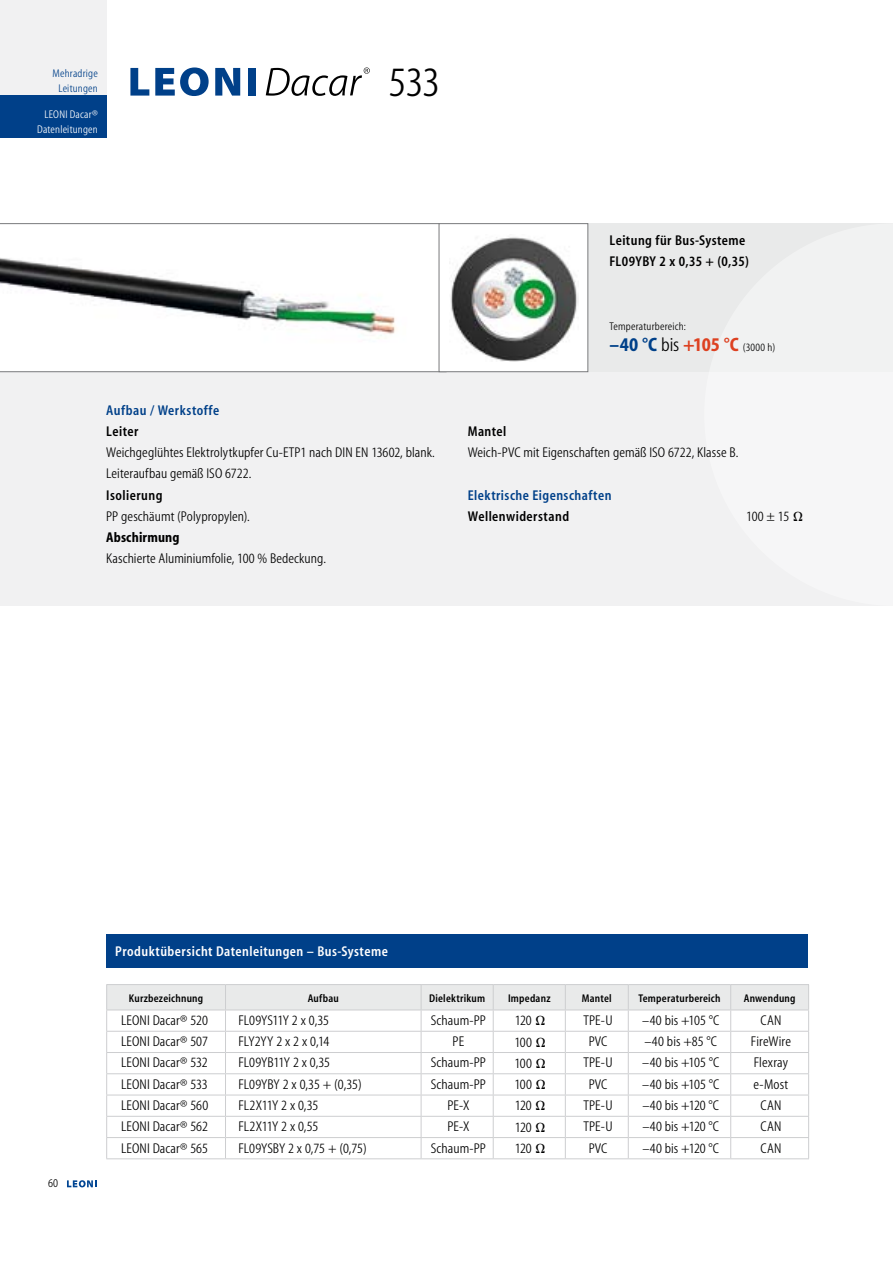
<style>
.page{position:relative;width:893px;height:1263px;background:#fff}
.page>*{position:absolute;margin:0;border:0;box-sizing:border-box;transform-origin:0 0}
.t1{font:42px "Myriad Condensed";color:#000}
.t2{font:14.25px/21.3px "Myriad Condensed";letter-spacing:.005em;color:#000}
.t3{font:semi-condensed 14.25px/21.3px "Myriad";letter-spacing:.03em;color:#000}
.t4{font:semi-condensed 14.25px "Myriad";letter-spacing:.03em;color:#fff}
.t5{font:semi-condensed 14.25px "Myriad";letter-spacing:.035em;color:#004089}
.t6{font:14.25px "Myriad Condensed";letter-spacing:-.015em;color:#000}
.t7{font:700 condensed 14.25px "Myriad";letter-spacing:.01em;color:#000}
.t8{font:12px "Myriad Condensed";color:#000}
.t9{font:semi-condensed 11.25px "Myriad";letter-spacing:.02em;color:#000}
.t10{font:11.25px/21.3px "Myriad Condensed";letter-spacing:.015em;color:#000}
.t11{font:11.25px/15px "Myriad Condensed";letter-spacing:.015em;color:#fff;text-align:right}
.t12{font:11.25px/15px "Myriad Condensed";letter-spacing:.02em;color:#004089;text-align:center}
.s1{font-family:"Myriad";font-weight:700;font-stretch:condensed;font-size:19.5px;color:#004089}
.s2{font-size:19.5px}
.s3{font-family:"Myriad";font-weight:700;font-stretch:condensed;font-size:19.5px;color:#dd4121}
</style>
<div class="page">
<svg style="left:67px;top:1180px;width:29px;height:7px"></svg>
<div style="left:0;top:223px;width:893px;height:383px;background:#f1f1f2"></div>
<div style="left:407px;top:223px;width:486px;height:149px;background:#e9eaea"></div>
<div style="left:0;top:0;width:106px;height:96px;background:#f1f1f2"></div>
<div style="left:0;top:96px;width:106px;height:42px;background:#004089"></div>
<svg style="left:266px;top:68px;width:104px;height:28px"></svg>
<svg style="left:130px;top:68px;width:19px;height:28px"></svg>
<svg style="left:155px;top:67px;width:54px;height:29px"></svg>
<svg style="left:215px;top:68px;width:25px;height:28px"></svg>
<div style="left:248px;top:68px;width:8px;height:28px;background:#004089"></div>
<svg style="left:0;top:223px;width:439px;height:149px"></svg>
<div style="left:439px;top:224px;width:149px;height:148px;background:#fff"></div>
<img style="left:450px;top:237px;width:128px;height:124px">
<div style="left:439px;top:223px;width:149px;height:149px;border:1px solid #797a7c"></div>
<div style="left:106px;top:934px;width:702px;height:33px;background:#004089"></div>
<hr style="left:106px;top:1158px;width:119px;height:1px;background:#cdced0">
<hr style="left:225px;top:1158px;width:196px;height:1px;background:#cdced0">
<hr style="left:421px;top:1158px;width:72px;height:1px;background:#cdced0">
<hr style="left:493px;top:1158px;width:72px;height:1px;background:#cdced0">
<hr style="left:565px;top:1158px;width:63px;height:1px;background:#cdced0">
<hr style="left:628px;top:1158px;width:103px;height:1px;background:#cdced0">
<hr style="left:731px;top:1158px;width:78px;height:1px;background:#cdced0">
<svg style="left:106px;top:984px;width:703px;height:174px"></svg>
<p class="t12" style="left:53px;top:66px;width:47px">Mehradrige<br>Leitungen</p>
<p class="t11" style="left:37px;top:107px;width:62px">LEONI Dacar®<br>Datenleitungen</p>
<h1 class="t1" style="left:389px;top:61px;width:53px">533</h1>
<p class="t5" style="left:106px;top:403px;width:114px">Aufbau / Werkstoffe</p>
<p class="t3" style="left:106px;top:421px;width:34px">Leiter</p>
<p class="t2" style="left:106px;top:442px;width:330px">Weichgeglühtes Elektrolytkupfer Cu-ETP1 nach DIN EN 13602, blank.<br>Leiteraufbau gemäß ISO 6722.</p>
<p class="t3" style="left:106px;top:485px;width:58px">Isolierung</p>
<p class="t2" style="left:106px;top:506px;width:145px">PP geschäumt (Polypropylen).</p>
<p class="t7" style="left:106px;top:530px;width:75px">Abschirmung</p>
<p class="t2" style="left:106px;top:549px;width:221px">Kaschierte Aluminiumfolie, 100 % Bedeckung.</p>
<p class="t3" style="left:609px;top:230px;width:141px">Leitung für Bus-Systeme<br>FL09YBY 2 x 0,35 + (0,35)</p>
<p class="t10" style="left:609px;top:316px;width:167px">Temperaturbereich:<br><span class="s1">–40 °C</span> <span class="s2">bis</span> <span class="s3">+105 °C</span> (3000 h)</p>
<p class="t3" style="left:468px;top:421px;width:40px">Mantel</p>
<p class="t2" style="left:468px;top:442px;width:272px">Weich-PVC mit Eigenschaften gemäß ISO 6722, Klasse B.</p>
<p class="t5" style="left:468px;top:488px;width:145px">Elektrische Eigenschaften</p>
<p class="t3" style="left:468px;top:506px;width:103px">Wellenwiderstand</p>
<p class="t2" style="left:746px;top:506px;width:45px">100 ± 15</p>
<p class="t8" style="left:48px;top:1177px;width:12px">60</p>
<p class="t4" style="left:115px;top:944px;width:274px">Produktübersicht Datenleitungen – Bus-Systeme</p>
<p class="t9" style="left:129px;top:992px;width:76px">Kurzbezeichnung</p>
<p class="t9" style="left:308px;top:992px;width:33px">Aufbau</p>
<p class="t9" style="left:429px;top:992px;width:58px">Dielektrikum</p>
<p class="t9" style="left:508px;top:992px;width:44px">Impedanz</p>
<p class="t9" style="left:582px;top:992px;width:31px">Mantel</p>
<p class="t9" style="left:638px;top:992px;width:84px">Temperaturbereich</p>
<p class="t9" style="left:744px;top:992px;width:53px">Anwendung</p>
<p class="t2" style="left:121px;top:1010px;width:88px">LEONI Dacar® 520</p>
<p class="t2" style="left:238px;top:1010px;width:92px">FL09YS11Y 2 x 0,35</p>
<p class="t2" style="left:431px;top:1010px;width:57px">Schaum-PP</p>
<p class="t2" style="left:515px;top:1010px;width:19px">120</p>
<p class="t2" style="left:584px;top:1010px;width:31px">TPE-U</p>
<p class="t2" style="left:642px;top:1010px;width:79px">–40 bis +105 °C</p>
<p class="t2" style="left:760px;top:1010px;width:22px">CAN</p>
<p class="t2" style="left:121px;top:1031px;width:88px">LEONI Dacar® 507</p>
<p class="t2" style="left:238px;top:1031px;width:92px">FLY2YY 2 x 2 x 0,14</p>
<p class="t2" style="left:453px;top:1031px;width:13px">PE</p>
<p class="t2" style="left:514px;top:1032px;width:19px">100</p>
<p class="t2" style="left:589px;top:1031px;width:20px">PVC</p>
<p class="t2" style="left:644px;top:1031px;width:74px">–40 bis +85 °C</p>
<p class="t2" style="left:751px;top:1031px;width:42px">FireWire</p>
<p class="t2" style="left:121px;top:1053px;width:88px">LEONI Dacar® 532</p>
<p class="t2" style="left:238px;top:1053px;width:93px">FL09YB11Y 2 x 0,35</p>
<p class="t2" style="left:431px;top:1053px;width:57px">Schaum-PP</p>
<p class="t2" style="left:514px;top:1053px;width:19px">100</p>
<p class="t2" style="left:584px;top:1053px;width:31px">TPE-U</p>
<p class="t2" style="left:642px;top:1053px;width:79px">–40 bis +105 °C</p>
<p class="t2" style="left:754px;top:1053px;width:36px">Flexray</p>
<p class="t2" style="left:121px;top:1074px;width:88px">LEONI Dacar® 533</p>
<p class="t2" style="left:238px;top:1074px;width:125px">FL09YBY 2 x 0,35 + (0,35)</p>
<p class="t2" style="left:431px;top:1074px;width:57px">Schaum-PP</p>
<p class="t2" style="left:514px;top:1074px;width:19px">100</p>
<p class="t2" style="left:589px;top:1074px;width:20px">PVC</p>
<p class="t2" style="left:642px;top:1074px;width:79px">–40 bis +105 °C</p>
<p class="t2" style="left:754px;top:1074px;width:36px">e-Most</p>
<p class="t2" style="left:121px;top:1095px;width:89px">LEONI Dacar® 560</p>
<p class="t2" style="left:238px;top:1095px;width:81px">FL2X11Y 2 x 0,35</p>
<p class="t2" style="left:447px;top:1095px;width:23px">PE-X</p>
<p class="t2" style="left:515px;top:1095px;width:19px">120</p>
<p class="t2" style="left:584px;top:1095px;width:31px">TPE-U</p>
<p class="t2" style="left:642px;top:1095px;width:78px">–40 bis +120 °C</p>
<p class="t2" style="left:760px;top:1095px;width:22px">CAN</p>
<p class="t2" style="left:121px;top:1116px;width:88px">LEONI Dacar® 562</p>
<p class="t6" style="left:238px;top:1119px;width:81px">FL2X11Y 2 x 0,55</p>
<p class="t2" style="left:447px;top:1116px;width:23px">PE-X</p>
<p class="t2" style="left:515px;top:1117px;width:19px">120</p>
<p class="t2" style="left:584px;top:1116px;width:31px">TPE-U</p>
<p class="t2" style="left:642px;top:1116px;width:78px">–40 bis +120 °C</p>
<p class="t2" style="left:760px;top:1116px;width:22px">CAN</p>
<p class="t2" style="left:121px;top:1138px;width:88px">LEONI Dacar® 565</p>
<p class="t2" style="left:238px;top:1138px;width:130px">FL09YSBY 2 x 0,75 + (0,75)</p>
<p class="t2" style="left:431px;top:1138px;width:57px">Schaum-PP</p>
<p class="t2" style="left:515px;top:1138px;width:19px">120</p>
<p class="t2" style="left:589px;top:1138px;width:20px">PVC</p>
<p class="t2" style="left:642px;top:1138px;width:78px">–40 bis +120 °C</p>
<p class="t2" style="left:760px;top:1138px;width:22px">CAN</p>
</div>
